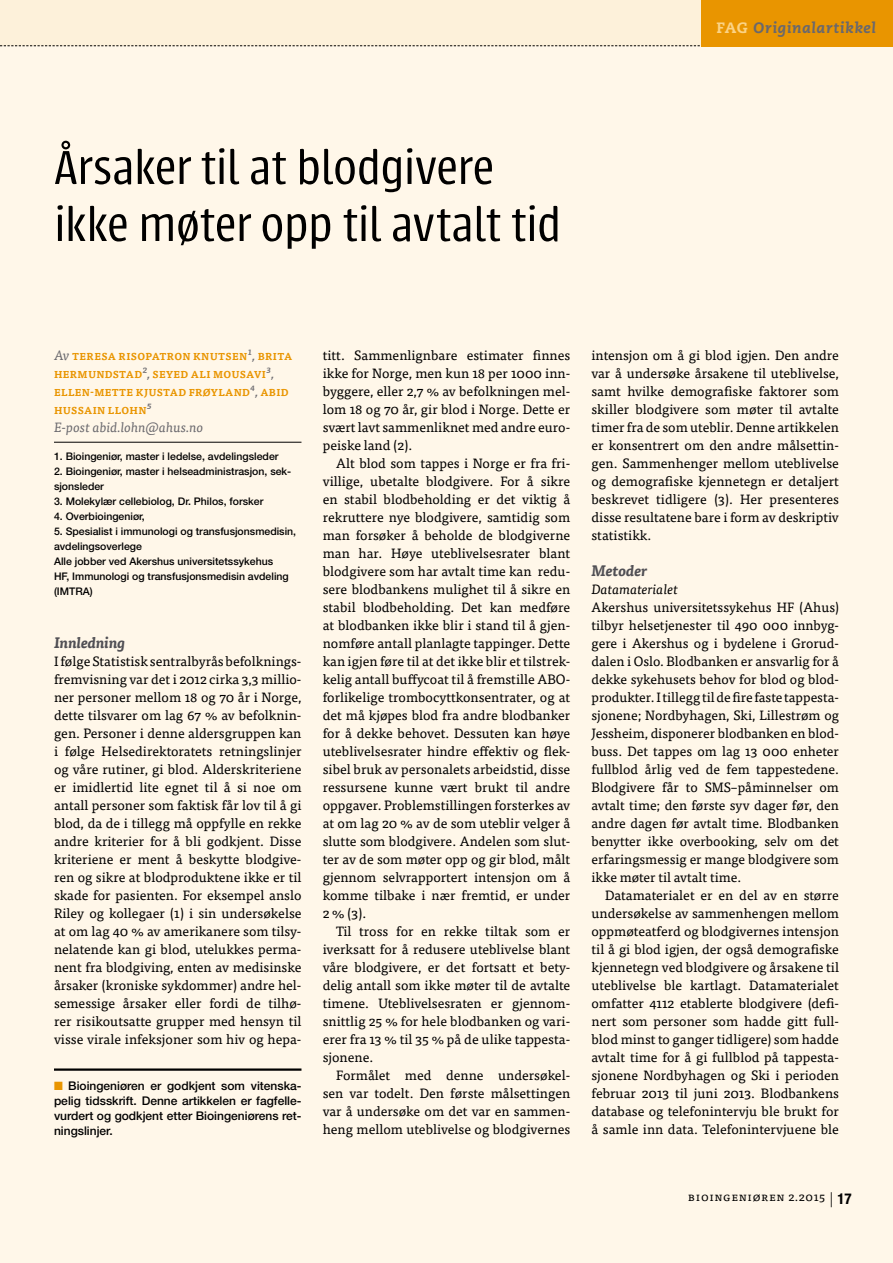
<style>
.page{position:relative;width:893px;height:1263px;background:#fff}
.page>*{position:absolute;margin:0;border:0;box-sizing:border-box;transform-origin:0 0}
.t1{font:300 52.5px/57px "Urbana";letter-spacing:-.015em;color:#000}
.t2{font:italic 800 15px "Caecilia LT Std";letter-spacing:.045em;color:#69686d}
.t3{font:italic 700 15px "Tisa Pro";color:#504f54}
.t4{font:13.5px/18px "Tisa Pro";color:#000;text-align:justify}
.t5{font:italic 13.5px "Tisa Pro";color:#69686d}
.t6{font:italic 13.5px "Tisa Pro";color:#000}
.t7{font:500 12px/15px "Helvetica Neue LT Pro";color:#000;text-align:justify}
.t8{font:12px "Tisa Pro";letter-spacing:.05em;color:#000}
.t9{font:500 10.5px/15px "Helvetica Neue LT Pro";color:#000}
.t10{font:700 9.9px/18px "Tisa Pro";letter-spacing:.03em;color:#e99500}
.s1{font-style:normal;color:#fbd386}
.s2{font-weight:400;font-style:italic;font-size:13.5px;color:#69686d}
.s3{color:#e99500}
.s4{font-family:"Helvetica Neue LT Pro";font-weight:300;font-size:15px}
.s5{font-family:"Helvetica Neue LT Pro";font-weight:700;font-stretch:condensed;font-size:15px}
</style>
<div class="page">
<div style="left:0;top:46px;width:893px;height:1217px;background:#fff7e9"></div>
<div style="left:0;top:0;width:893px;height:46px;background:#fdf1da"></div>
<svg style="left:1px;top:45px;width:701px;height:1px"></svg>
<div style="left:702px;top:0;width:191px;height:46px;background:#e99500"></div>
<hr style="left:54px;top:442px;width:247px;height:1px;background:#000">
<hr style="left:54px;top:1068px;width:247px;height:3px;background:#000">
<hr style="left:0;top:0;width:1px;height:46px;background:#fff">
<p class="t2" style="left:716px;top:19px;width:161px"><span class="s1">FAG</span> Originalartikkel</p>
<h1 class="t1" style="left:54px;top:140px;width:509px">Årsaker til at blodgivere ikke møter opp til avtalt tid</h1>
<p class="t10" style="left:54px;top:347px;width:240px"><span class="s2">Av</span> TERESA RISOPATRON KNUTSEN<span class="s2">1,</span> BRITA<br>HERMUNDSTAD<span class="s2">2,</span> SEYED ALI MOUSAVI<span class="s2">3,<br></span>ELLEN-METTE KJUSTAD FRØYLAND<span class="s2">4,</span> ABID<br>HUSSAIN LLOHN<span class="s2">5</span></p>
<p class="t5" style="left:54px;top:417px;width:151px">E-post abid.lohn@ahus.no</p>
<p class="t9" style="left:54px;top:448px;width:226px">1. Bioingeniør, master i ledelse, avdelingsleder</p>
<p class="t9" style="left:54px;top:463px;width:239px">2. Bioingeniør, master i helseadministrasjon, sek&shy;sjonsleder</p>
<p class="t9" style="left:54px;top:493px;width:211px">3. Molekylær cellebiolog, Dr. Philos, forsker</p>
<p class="t9" style="left:54px;top:508px;width:92px">4. Overbioingeniør,</p>
<p class="t9" style="left:54px;top:523px;width:244px">5. Spesialist i immunologi og transfusjonsmedisin, avdelingsoverlege<br>Alle jobber ved Akershus universitetssykehus<br>HF, Immunologi og transfusjonsmedisin avdeling (IMTRA)</p>
<p class="t3" style="left:54px;top:631px;width:73px">Innledning</p>
<p class="t4" style="left:54px;top:651px;width:249px">I følge Statistisk sentralbyrås befolknings&shy;fremvisning var det i 2012 cirka 3,3 millio&shy;ner personer mellom 18 og 70 år i Norge, dette tilsvarer om lag 67 % av befolknin&shy;gen. Personer i denne aldersgruppen kan i følge Helsedirektoratets retningslinjer og våre rutiner, gi blod. Alderskriteriene er imidlertid lite egnet til å si noe om antall personer som faktisk får lov til å gi blod, da de i tillegg må oppfylle en rekke andre kriterier for å bli godkjent. Disse kriteriene er ment å beskytte blodgive&shy;ren og sikre at blodproduktene ikke er til skade for pasienten. For eksempel anslo Riley og kollegaer (1) i sin undersøkelse at om lag 40 % av amerikanere som tilsy&shy;nelatende kan gi blod, utelukkes perma&shy;nent fra blodgiving, enten av medisinske årsaker (kroniske sykdommer) andre hel&shy;semessige årsaker eller fordi de tilhø&shy;rer risikoutsatte grupper med hensyn til visse virale infeksjoner som hiv og hepa-</p>
<p class="t7" style="left:54px;top:1078px;width:249px"><span class="s3">■</span> Bioingeniøren er godkjent som vitenska&shy;pelig tidsskrift. Denne artikkelen er fagfelle&shy;vurdert og godkjent etter Bioingeniørens ret&shy;ningslinjer.</p>
<p class="t4" style="left:323px;top:345px;width:249px">titt. Sammenlignbare estimater finnes ikke for Norge, men kun 18 per 1000 inn&shy;byggere, eller 2,7 % av befolkningen mel&shy;lom 18 og 70 år, gir blod i Norge. Dette er svært lavt sammenliknet med andre euro&shy;peiske land (2).</p>
<p class="t4" style="left:323px;top:453px;width:249px;text-indent:14px">Alt blod som tappes i Norge er fra fri&shy;villige, ubetalte blodgivere. For å sikre en stabil blodbeholding er det viktig å rekruttere nye blodgivere, samtidig som man forsøker å beholde de blodgiverne man har. Høye uteblivelsesrater blant blodgivere som har avtalt time kan redu&shy;sere blodbankens mulighet til å sikre en stabil blodbeholding. Det kan medføre at blodbanken ikke blir i stand til å gjen&shy;nomføre antall planlagte tappinger. Dette kan igjen føre til at det ikke blir et tilstrek&shy;kelig antall buffycoat til å fremstille ABO&shy;forlikelige trombocyttkonsentrater, og at det må kjøpes blod fra andre blodbanker for å dekke behovet. Dessuten kan høye uteblivelsesrater hindre effektiv og flek&shy;sibel bruk av personalets arbeidstid, disse ressursene kunne vært brukt til andre oppgaver. Problemstillingen forsterkes av at om lag 20 % av de som uteblir velger å slutte som blodgivere. Andelen som slut&shy;ter av de som møter opp og gir blod, målt gjennom selvrapportert intensjon om å komme tilbake i nær fremtid, er under 2 % (3).</p>
<p class="t4" style="left:323px;top:921px;width:249px;text-indent:14px">Til tross for en rekke tiltak som er iverksatt for å redusere uteblivelse blant våre blodgivere, er det fortsatt et bety&shy;delig antall som ikke møter til de avtalte timene. Uteblivelsesraten er gjennom&shy;snittlig 25 % for hele blodbanken og vari&shy;erer fra 13 % til 35 % på de ulike tappesta&shy;sjonene.</p>
<p class="t4" style="left:323px;top:1065px;width:249px;text-indent:14px">Formålet med denne undersøkel&shy;sen var todelt. Den første målsettingen var å undersøke om det var en sammen&shy;heng mellom uteblivelse og blodgivernes</p>
<p class="t4" style="left:591px;top:345px;width:249px">intensjon om å gi blod igjen. Den andre var å undersøke årsakene til uteblivelse, samt hvilke demografiske faktorer som skiller blodgivere som møter til avtalte timer fra de som uteblir. Denne artikkelen er konsentrert om den andre målsettin&shy;gen. Sammenhenger mellom uteblivelse og demografiske kjennetegn er detaljert beskrevet tidligere (3). Her presenteres disse resultatene bare i form av deskriptiv statistikk.</p>
<p class="t3" style="left:591px;top:559px;width:57px">Metoder</p>
<p class="t6" style="left:591px;top:579px;width:88px">Datamaterialet</p>
<p class="t4" style="left:591px;top:597px;width:249px">Akershus universitetssykehus HF (Ahus) tilbyr helsetjenester til 490 000 innbyg&shy;gere i Akershus og i bydelene i Grorud&shy;dalen i Oslo. Blodbanken er ansvarlig for å dekke sykehusets behov for blod og blod&shy;produkter. I tillegg til de fire faste tappesta&shy;sjonene; Nordbyhagen, Ski, Lillestrøm og Jessheim, disponerer blodbanken en blod&shy;buss. Det tappes om lag 13 000 enheter fullblod årlig ved de fem tappestedene.<br>Blodgivere får to SMS–påminnelser om avtalt time; den første syv dager før, den andre dagen før avtalt time. Blodbanken benytter ikke overbooking, selv om det erfaringsmessig er mange blodgivere som ikke møter til avtalt time.</p>
<p class="t4" style="left:591px;top:885px;width:249px;text-indent:14px">Datamaterialet er en del av en større undersøkelse av sammenhengen mellom oppmøteatferd og blodgivernes intensjon til å gi blod igjen, der også demografiske kjennetegn ved blodgivere og årsakene til uteblivelse ble kartlagt. Datamaterialet omfatter 4112 etablerte blodgivere (defi&shy;nert som personer som hadde gitt full&shy;blod minst to ganger tidligere) som hadde avtalt time for å gi fullblod på tappesta&shy;sjonene Nordbyhagen og Ski i perioden februar 2013 til juni 2013. Blodbankens database og telefonintervju ble brukt for å samle inn data. Telefonintervjuene ble</p>
<p class="t8" style="left:688px;top:1188px;width:165px">Bioingeniøren 2.2015 <span class="s4">|</span> <span class="s5">17</span></p>
</div>
